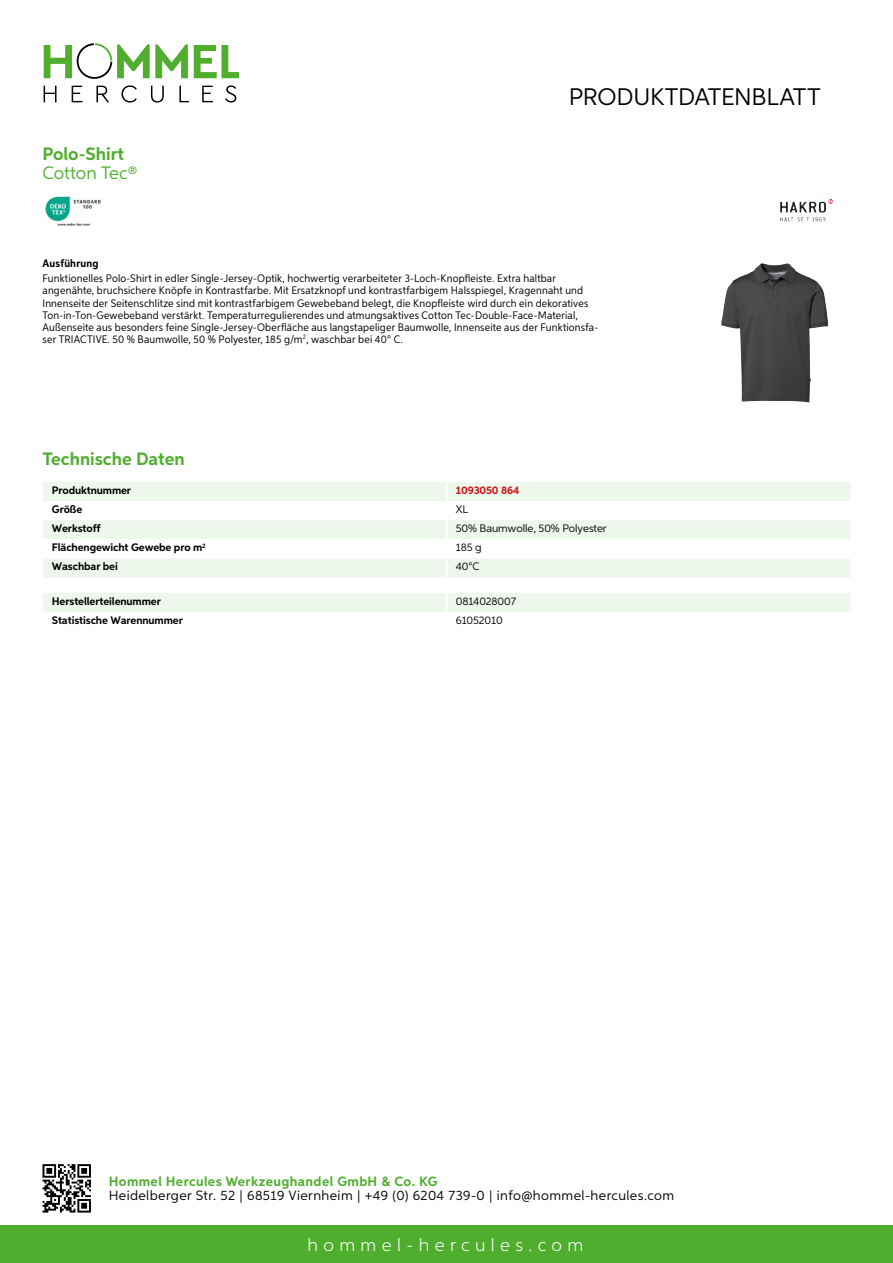
<style>
.page{position:relative;width:893px;height:1263px;background:#fff}
.page>*{position:absolute;margin:0;border:0;box-sizing:border-box;transform-origin:0 0}
.t1{font:24px "Aspira";letter-spacing:-.01em;color:#000}
.t2{font:700 18px "Aspira";color:#50ae2f}
.t3{font:300 18px "Aspira";letter-spacing:.3em;color:#fff}
.t4{font:18px "Aspira";color:#50ae2f}
.t5{font:13.5px "Aspira";letter-spacing:.03em;color:#000}
.t6{font:700 13.5px "Aspira";letter-spacing:.03em;color:#50ae2f}
.t7{font:10.95px/12px "Aspira Nar";letter-spacing:.015em;color:#000}
.t8{font:700 10.95px "Aspira";letter-spacing:-.01em;color:#000}
.t9{font:10.95px "Aspira";letter-spacing:-.01em;color:#000}
.t10{font:700 10.95px "Aspira";letter-spacing:-.01em;color:#cd1013}
.t11{font:700 10.95px "Aspira Nar";letter-spacing:.02em;color:#000}
</style>
<div class="page">
<div style="left:0;top:1226px;width:893px;height:37px;background:#50ae2f"></div>
<svg style="left:43px;top:1164px;width:48px;height:48px"></svg>
<svg style="left:194px;top:45px;width:45px;height:33px"></svg>
<svg style="left:44px;top:43px;width:144px;height:36px"></svg>
<svg style="left:44px;top:86px;width:13px;height:16px"></svg>
<svg style="left:72px;top:86px;width:10px;height:16px"></svg>
<svg style="left:96px;top:86px;width:13px;height:16px"></svg>
<svg style="left:121px;top:85px;width:16px;height:18px"></svg>
<svg style="left:151px;top:86px;width:13px;height:17px"></svg>
<svg style="left:179px;top:86px;width:10px;height:16px"></svg>
<svg style="left:202px;top:86px;width:11px;height:16px"></svg>
<svg style="left:225px;top:85px;width:11px;height:18px"></svg>
<div style="left:43px;top:482px;width:807px;height:95px;background:#eef7eb"></div>
<svg style="left:43px;top:501px;width:807px;height:57px"></svg>
<hr style="left:445px;top:482px;width:3px;height:19px;background:#fff">
<hr style="left:445px;top:501px;width:3px;height:19px;background:#fff">
<hr style="left:445px;top:520px;width:3px;height:19px;background:#fff">
<hr style="left:445px;top:539px;width:3px;height:19px;background:#fff">
<hr style="left:445px;top:558px;width:3px;height:19px;background:#fff">
<div style="left:43px;top:593px;width:807px;height:19px;background:#eef7eb"></div>
<img style="left:45px;top:196px;width:56px;height:30px">
<img style="left:721px;top:263px;width:107px;height:140px">
<img style="left:780px;top:199px;width:54px;height:23px">
<h2 class="t2" style="left:43px;top:142px;width:83px">Polo-Shirt</h2>
<h2 class="t4" style="left:43px;top:162px;width:96px">Cotton Tec®</h2>
<h1 class="t1" style="left:569px;top:82px;width:253px">Produktdatenblatt</h1>
<p class="t11" style="left:43px;top:257px;width:58px">Ausführung</p>
<p class="t7" style="left:43px;top:273px;width:557px">Funktionelles Polo-Shirt in edler Single-Jersey-Optik, hochwertig verarbeiteter 3-Loch-Knopfleiste. Extra haltbar angenähte, bruchsichere Knöpfe in Kontrastfarbe. Mit Ersatzknopf und kontrastfarbigem Halsspiegel, Kragennaht und Innenseite der Seitenschlitze sind mit kontrastfarbigem Gewebeband belegt, die Knopfleiste wird durch ein dekoratives Ton-in-Ton-Gewebeband verstärkt. Temperaturregulierendes und atmungsaktives Cotton Tec-Double-Face-Material, Außenseite aus besonders feine Single-Jersey-Oberfläche aus langstapeliger Baumwolle, Innenseite aus der Funktionsfa&shy;ser TRIACTIVE. 50 % Baumwolle, 50 % Polyester, 185 g/m<sup>2</sup>, waschbar bei 40° C.</p>
<h2 class="t2" style="left:43px;top:448px;width:144px">Technische Daten</h2>
<p class="t8" style="left:52px;top:483px;width:81px">Produktnummer</p>
<p class="t10" style="left:456px;top:483px;width:65px">1093050 864</p>
<p class="t8" style="left:52px;top:502px;width:32px">Größe</p>
<p class="t9" style="left:456px;top:502px;width:13px">XL</p>
<p class="t8" style="left:52px;top:521px;width:50px">Werkstoff</p>
<p class="t9" style="left:456px;top:522px;width:152px">50% Baumwolle, 50% Polyester</p>
<p class="t8" style="left:52px;top:541px;width:155px">Flächengewicht Gewebe pro m<sup>2</sup></p>
<p class="t9" style="left:456px;top:541px;width:27px">185 g</p>
<p class="t8" style="left:52px;top:560px;width:68px">Waschbar bei</p>
<p class="t9" style="left:456px;top:560px;width:25px">40°C</p>
<p class="t8" style="left:52px;top:594px;width:111px">Herstellerteilenummer</p>
<p class="t9" style="left:456px;top:594px;width:62px">0814028007</p>
<p class="t8" style="left:52px;top:613px;width:132px">Statistische Warennummer</p>
<p class="t9" style="left:456px;top:613px;width:48px">61052010</p>
<p class="t6" style="left:109px;top:1172px;width:330px">Hommel Hercules Werkzeughandel GmbH &amp; Co. KG</p>
<p class="t5" style="left:109px;top:1187px;width:567px">Heidelberger Str. 52 | 68519 Viernheim | +49 (0) 6204 739-0 | info@hommel-hercules.com</p>
<h2 class="t3" style="left:307px;top:1234px;width:277px">hommel-hercules.com</h2>
</div>
